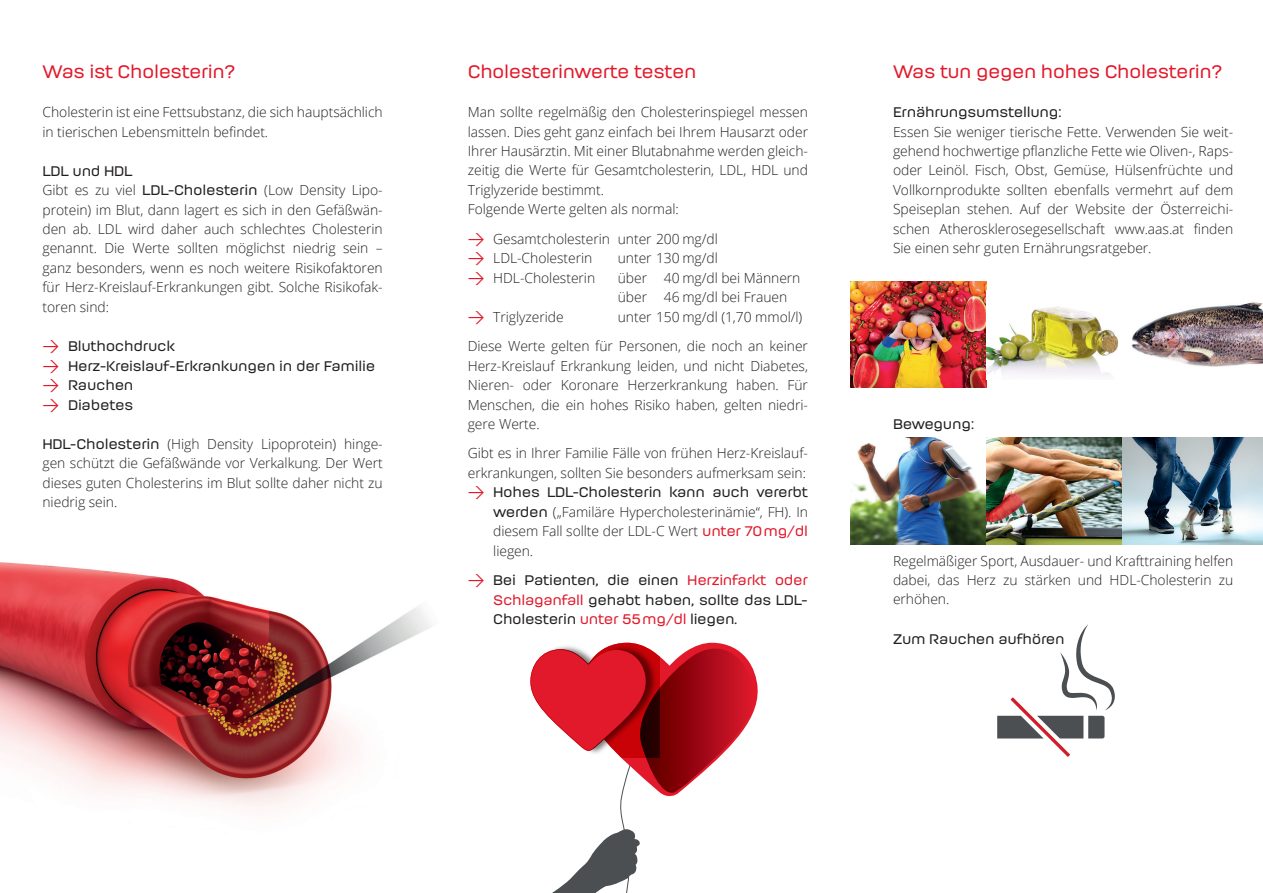
<style>
.page{position:relative;width:1263px;height:893px;background:#fff}
.page>*{position:absolute;margin:0;border:0;box-sizing:border-box;transform-origin:0 0}
.t1{font:500 18px "Moderna";letter-spacing:-.025em;color:#e2192b}
.t2{font:300 13.8px/19.5px "Open Sans";letter-spacing:-.005em;color:#231f20;text-align:justify}
.t3{font:500 13.8px/19.5px "Moderna";letter-spacing:-.02em;color:#231f20;text-align:justify}
.s1{font-family:"Moderna";font-weight:500}
.s2{font-family:"DIN Pro";font-weight:400;font-size:16.5px;color:#e2192b}
.s3{font-family:"Moderna";font-weight:500;color:#e2192b}
.s4{color:#e2192b}
</style>
<div class="page">
<img style="left:0;top:562px;width:432px;height:246px">
<svg style="left:530px;top:643px;width:228px;height:250px"></svg>
<img style="left:850px;top:282px;width:136px;height:106px">
<img style="left:850px;top:438px;width:413px;height:106px">
<img style="left:986px;top:306px;width:133px;height:70px">
<img style="left:1131px;top:302px;width:132px;height:65px">
<svg style="left:997px;top:716px;width:107px;height:22px"></svg>
<svg style="left:1010px;top:697px;width:60px;height:60px"></svg>
<svg style="left:1060px;top:624px;width:55px;height:86px"></svg>
<h1 class="t1" style="left:43px;top:58px;width:195px">Was ist Cholesterin?</h1>
<p class="t2" style="left:43px;top:102px;width:342px">Cholesterin ist eine Fettsubstanz, die sich hauptsächlich in tierischen Lebensmitteln befindet.</p>
<p class="t3" style="left:43px;top:161px;width:92px">LDL und HDL</p>
<p class="t2" style="left:43px;top:180px;width:342px">Gibt es zu viel <span class="s1">LDL-Cholesterin</span> (Low Density Lipo&shy;protein) im Blut, dann lagert es sich in den Gefäßwän&shy;den ab. LDL wird daher auch schlechtes Cholesterin genannt. Die Werte sollten möglichst niedrig sein – ganz besonders, wenn es noch weitere Risikofaktoren für Herz-Kreislauf-Erkrankungen gibt. Solche Risikofak&shy;toren sind:</p>
<p class="t3" style="left:43px;top:337px;width:134px"><span class="s2">→</span> Bluthochdruck</p>
<p class="t3" style="left:43px;top:356px;width:334px"><span class="s2">→</span> Herz-Kreislauf-Erkrankungen in der Familie</p>
<p class="t3" style="left:43px;top:376px;width:93px"><span class="s2">→</span> Rauchen</p>
<p class="t3" style="left:43px;top:395px;width:92px"><span class="s2">→</span> Diabetes</p>
<p class="t2" style="left:43px;top:433px;width:342px"><span class="s1">HDL-Cholesterin</span> (High Density Lipoprotein) hinge&shy;gen schützt die Gefäßwände vor Verkalkung. Der Wert dieses guten Cholesterins im Blut sollte daher nicht zu niedrig sein.</p>
<h1 class="t1" style="left:468px;top:58px;width:230px">Cholesterinwerte testen</h1>
<p class="t2" style="left:468px;top:102px;width:342px;text-align:left">Man sollte regelmäßig den Cholesterinspiegel messen lassen. Dies geht ganz einfach bei Ihrem Hausarzt oder Ihrer Hausärztin. Mit einer Blutabnahme werden gleich&shy;zeitig die Werte für Gesamtcholesterin, LDL, HDL und Triglyzeride bestimmt.<br>Folgende Werte gelten als normal:</p>
<p class="t2" style="left:468px;top:229px;width:252px"><span class="s2">→</span> Gesamtcholesterin unter 200 mg/dl</p>
<p class="t2" style="left:468px;top:248px;width:126px"><span class="s2">→</span> LDL-Cholesterin</p>
<p class="t2" style="left:618px;top:248px;width:102px">unter 130 mg/dl</p>
<p class="t2" style="left:468px;top:268px;width:129px"><span class="s2">→</span> HDL-Cholesterin</p>
<p class="t2" style="left:618px;top:268px;width:184px">über 40 mg/dl bei Männern über 46 mg/dl bei Frauen</p>
<p class="t2" style="left:468px;top:307px;width:98px"><span class="s2">→</span> Triglyzeride</p>
<p class="t2" style="left:468px;top:302px;width:342px;line-height:29.2px;text-indent:150px">unter 150 mg/dl (1,70 mmol/l)<br>Diese Werte gelten für Personen, die noch an keiner</p>
<p class="t2" style="left:468px;top:355px;width:342px">Herz-Kreislauf Erkrankung leiden, und nicht Diabetes, Nieren- oder Koronare Herzerkrankung haben. Für Menschen, die ein hohes Risiko haben, gelten niedri&shy;gere Werte.</p>
<p class="t2" style="left:468px;top:443px;width:340px">Gibt es in Ihrer Familie Fälle von frühen Herz-Kreislauf&shy;erkrankungen, sollten Sie besonders aufmerksam sein:</p>
<p class="t3" style="left:468px;top:483px;width:342px"><span class="s2">→</span> Hohes LDL-Cholesterin kann auch vererbt</p>
<p class="t2" style="left:493px;top:502px;width:316px"><span class="s1">werden</span> („Familäre Hypercholesterinämie“, FH). In diesem Fall sollte der LDL-C Wert <span class="s3">unter 70mg/dl </span>liegen.</p>
<p class="t3" style="left:493px;top:571px;width:316px;text-indent:-26px"><span class="s2">→</span> Bei Patienten, die einen <span class="s4">Herzinfarkt oder Schlaganfall</span> gehabt haben, sollte das LDL-Cholesterin <span class="s4">unter 55mg/dl</span> liegen.</p>
<h1 class="t1" style="left:893px;top:58px;width:331px">Was tun gegen hohes Cholesterin?</h1>
<p class="t3" style="left:893px;top:103px;width:170px">Ernährungsumstellung:</p>
<p class="t2" style="left:893px;top:121px;width:342px">Essen Sie weniger tierische Fette. Verwenden Sie weit&shy;gehend hochwertige pflanzliche Fette wie Oliven-, Raps&shy;oder Leinöl. Fisch, Obst, Gemüse, Hülsenfrüchte und Vollkornprodukte sollten ebenfalls vermehrt auf dem Speiseplan stehen. Auf der Website der Österreichi&shy;schen Atherosklerosegesellschaft www.aas.at finden Sie einen sehr guten Ernährungsratgeber.</p>
<p class="t3" style="left:893px;top:415px;width:83px">Bewegung:</p>
<p class="t2" style="left:893px;top:550px;width:342px">Regelmäßiger Sport, Ausdauer- und Krafttraining helfen dabei, das Herz zu stärken und HDL-Cholesterin zu erhöhen.</p>
<p class="t3" style="left:893px;top:629px;width:173px">Zum Rauchen aufhören</p>
</div>
